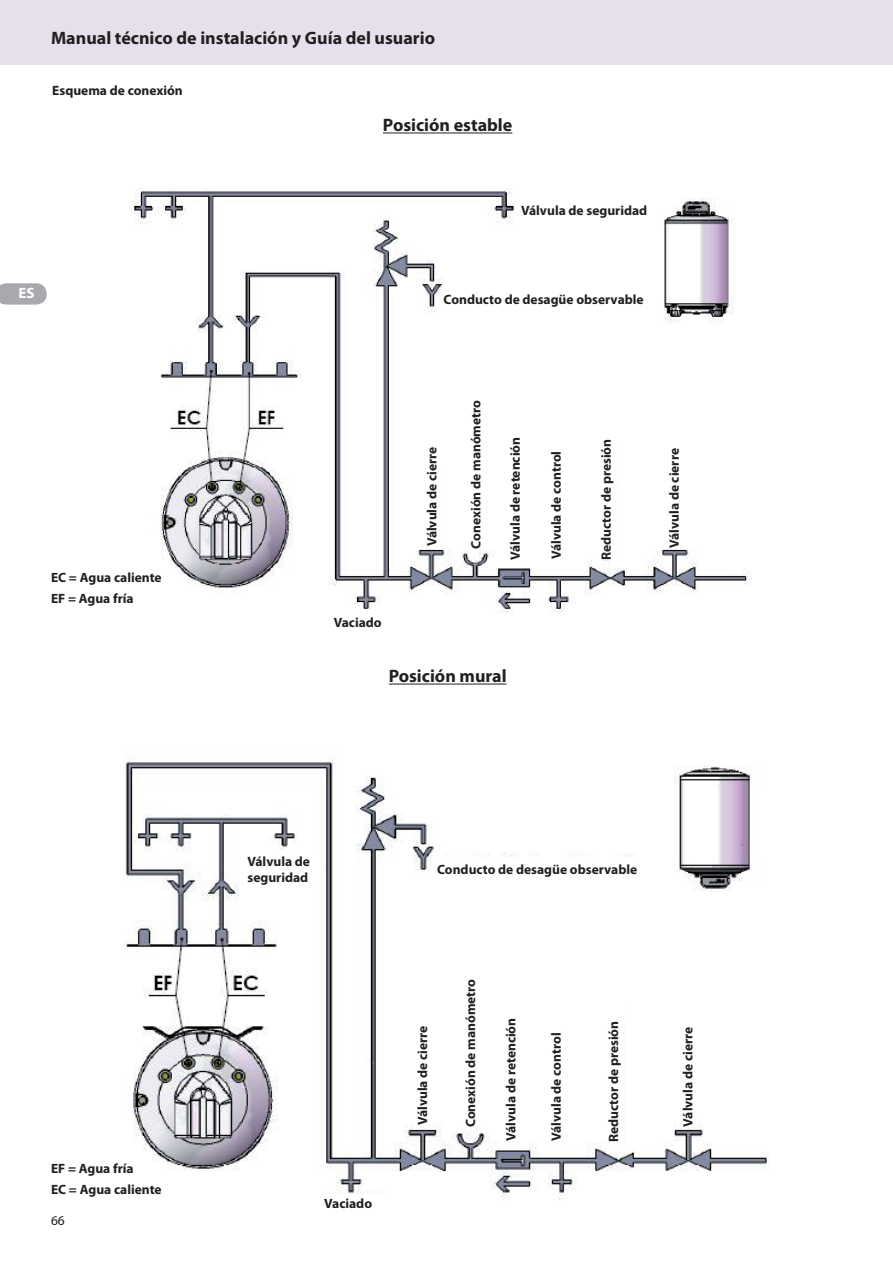
<style>
.page{position:relative;width:893px;height:1263px;background:#fff}
.page>*{position:absolute;margin:0;border:0;box-sizing:border-box;transform-origin:0 0}
.t1{font:700 18px "Myriad Pro";color:#231f20}
.t2{font:700 15px "Myriad Pro";color:#fff}
.t3{font:700 13.5px/20.7px "Myriad Pro";color:#231f20}
.t4{font:13.5px "Myriad Pro";color:#231f20}
</style>
<div class="page">
<div style="left:0;top:0;width:893px;height:64px;background:#e8dfec"></div>
<svg style="left:0;top:283px;width:47px;height:22px"></svg>
<hr style="left:383px;top:133px;width:129px;height:1px;background:#231f20">
<hr style="left:389px;top:684px;width:118px;height:1px;background:#231f20">
<img style="left:134px;top:188px;width:618px;height:425px">
<img style="left:124px;top:759px;width:646px;height:441px">
<div style="left:521px;top:197px;width:130px;height:27px;background:#fff"></div>
<div style="left:444px;top:287px;width:208px;height:24px;background:#fff"></div>
<div style="left:334px;top:611px;width:112px;height:21px;background:#fff"></div>
<div style="left:421px;top:434px;width:21px;height:112px;background:#fff"></div>
<div style="left:465px;top:392px;width:21px;height:157px;background:#fff"></div>
<div style="left:504px;top:403px;width:21px;height:157px;background:#fff"></div>
<div style="left:545px;top:402px;width:21px;height:157px;background:#fff"></div>
<div style="left:595px;top:403px;width:21px;height:157px;background:#fff"></div>
<div style="left:663px;top:436px;width:21px;height:112px;background:#fff"></div>
<div style="left:437px;top:857px;width:208px;height:24px;background:#fff"></div>
<div style="left:324px;top:1194px;width:112px;height:17px;background:#fff"></div>
<div style="left:411px;top:1013px;width:22px;height:112px;background:#fff"></div>
<div style="left:459px;top:970px;width:22px;height:157px;background:#fff"></div>
<div style="left:500px;top:984px;width:21px;height:157px;background:#fff"></div>
<div style="left:545px;top:984px;width:21px;height:157px;background:#fff"></div>
<div style="left:602px;top:985px;width:22px;height:157px;background:#fff"></div>
<div style="left:677px;top:1014px;width:21px;height:112px;background:#fff"></div>
<div style="left:247px;top:851px;width:76px;height:35px;background:#fff"></div>
<div style="left:51px;top:572px;width:123px;height:49px;background:#fff"></div>
<div style="left:51px;top:1163px;width:116px;height:36px;background:#fff"></div>
<h1 class="t1" style="left:51px;top:26px;width:386px">Manual técnico de instalación y Guía del usuario</h1>
<p class="t3" style="left:52px;top:80px;width:132px">Esquema de conexión</p>
<h1 class="t1" style="left:383px;top:113px;width:131px">Posición estable</h1>
<p class="t2" style="left:19px;top:284px;width:18px">ES</p>
<p class="t3" style="left:521px;top:200px;width:128px">Válvula de seguridad</p>
<p class="t3" style="left:444px;top:289px;width:202px">Conducto de desagüe observable</p>
<p class="t3" style="left:51px;top:566px;width:112px">EC = Agua caliente<br>EF = Agua fría</p>
<p class="t3" style="left:421px;top:546px;width:101px;rotate:-90deg">Válvula de cierre</p>
<p class="t3" style="left:465px;top:549px;width:150px;rotate:-90deg">Conexión de manómetro</p>
<p class="t3" style="left:504px;top:560px;width:124px;rotate:-90deg">Válvula de retención</p>
<p class="t3" style="left:334px;top:611px;width:49px">Vaciado</p>
<h1 class="t1" style="left:389px;top:664px;width:119px">Posición mural</h1>
<p class="t3" style="left:545px;top:559px;width:110px;rotate:-90deg">Válvula de control</p>
<p class="t3" style="left:595px;top:560px;width:123px;rotate:-90deg">Reductor de presión</p>
<p class="t3" style="left:663px;top:548px;width:101px;rotate:-90deg">Válvula de cierre</p>
<p class="t3" style="left:51px;top:1158px;width:112px">EF = Agua fría<br>EC = Agua caliente</p>
<p class="t4" style="left:51px;top:1212px;width:15px">66</p>
<p class="t3" style="left:247px;top:852px;width:64px;line-height:16.5px">Válvula de seguridad</p>
<p class="t3" style="left:324px;top:1192px;width:49px">Vaciado</p>
<p class="t3" style="left:437px;top:859px;width:202px">Conducto de desagüe observable</p>
<p class="t3" style="left:412px;top:1125px;width:101px;rotate:-90deg">Válvula de cierre</p>
<p class="t3" style="left:460px;top:1127px;width:150px;rotate:-90deg">Conexión de manómetro</p>
<p class="t3" style="left:500px;top:1141px;width:124px;rotate:-90deg">Válvula de retención</p>
<p class="t3" style="left:545px;top:1141px;width:110px;rotate:-90deg">Válvula de control</p>
<p class="t3" style="left:603px;top:1142px;width:123px;rotate:-90deg">Reductor de presión</p>
<p class="t3" style="left:677px;top:1126px;width:101px;rotate:-90deg">Válvula de cierre</p>
</div>
